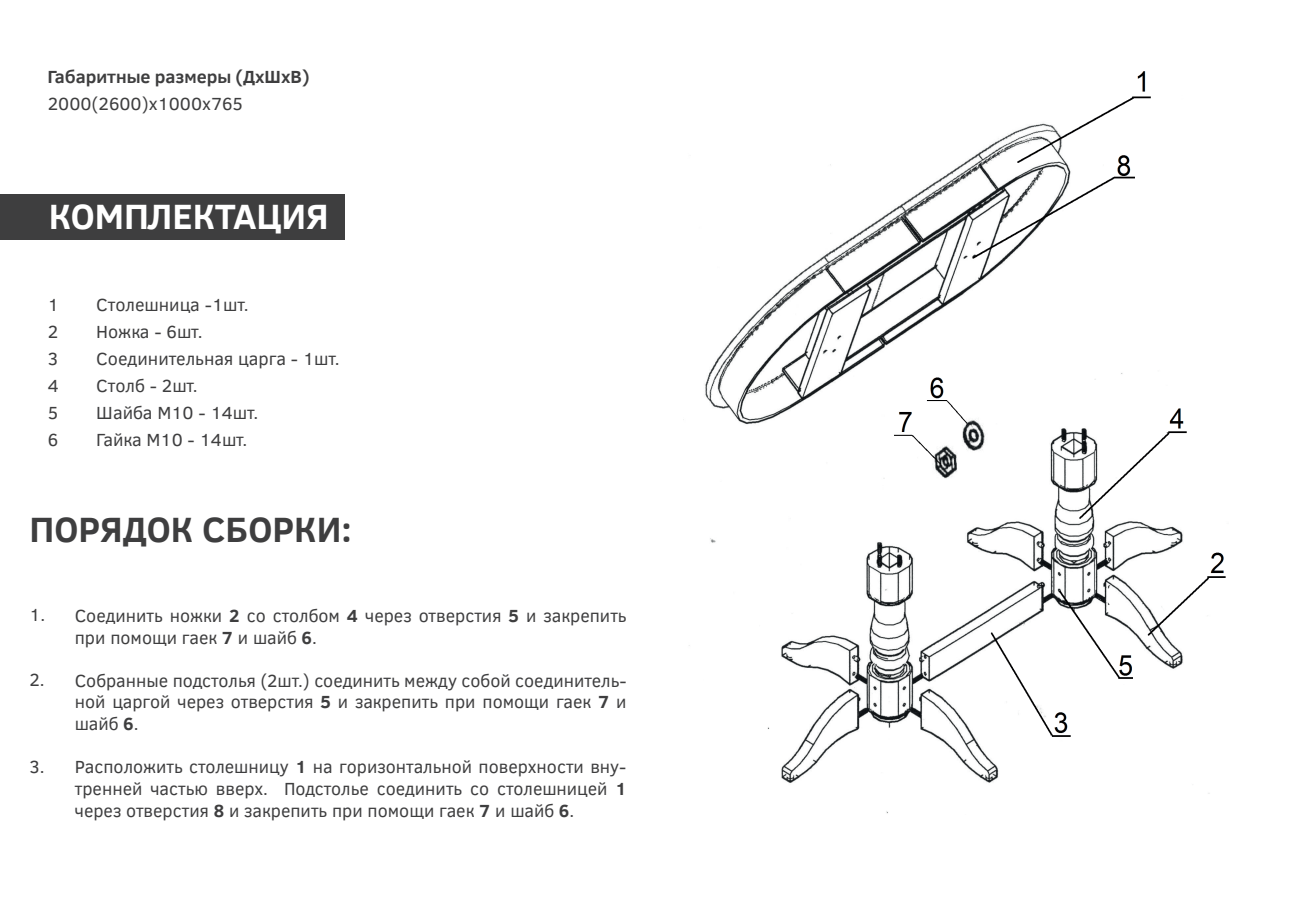
<style>
.page{position:relative;width:1289px;height:919px;background:#fff}
.page>*{position:absolute;margin:0;border:0;box-sizing:border-box;transform-origin:0 0}
.t1{font:700 36px "Clear Sans";color:#3e3e3f}
.t2{font:700 36px "Clear Sans";color:#fff}
.t3{font:18px/27px "Clear Sans";color:#3e3e3f;text-align:justify}
.t4{font:700 18px "Clear Sans";color:#3e3e3f}
.s1{font-weight:700}
</style>
<div class="page">
<div style="left:0;top:194px;width:345px;height:45px;background:#3e3e3f"></div>
<img style="left:683px;top:71px;width:543px;height:743px">
<p class="t4" style="left:48px;top:64px;width:263px">Габаритные размеры (ДхШхВ)</p>
<p class="t3" style="left:48px;top:91px;width:197px">2000(2600)х1000х765</p>
<h1 class="t2" style="left:49px;top:190px;width:281px">КОМПЛЕКТАЦИЯ</h1>
<p class="t3" style="left:48px;top:291px;width:13px">1<br>2<br>3<br>4<br>5<br>6</p>
<p class="t3" style="left:96px;top:291px;width:245px;text-align:left">Столешница -1шт.<br>Ножка - 6шт.<br>Соединительная царга - 1шт.<br>Столб - 2шт.<br>Шайба М10 - 14шт.<br>Гайка М10 - 14шт.</p>
<h1 class="t1" style="left:30px;top:503px;width:324px">ПОРЯДОК СБОРКИ:</h1>
<p class="t3" style="left:30px;top:601px;width:17px">1.</p>
<p class="t3" style="left:30px;top:666px;width:17px">2.</p>
<p class="t3" style="left:30px;top:752px;width:17px">3.</p>
<p class="t3" style="left:75px;top:604px;width:553px;line-height:21.6px">Соединить ножки <span class="s1">2</span> со столбом <span class="s1">4</span> через отверстия <span class="s1">5</span> и закрепить при помощи гаек <span class="s1">7</span> и шайб <span class="s1">6</span>.</p>
<p class="t3" style="left:75px;top:669px;width:553px;line-height:21.6px">Собранные подстолья (2шт.) соединить между собой соединитель&shy;ной царгой через отверстия <span class="s1">5</span> и закрепить при помощи гаек <span class="s1">7</span> и шайб <span class="s1">6</span>.</p>
<p class="t3" style="left:75px;top:756px;width:553px;line-height:21.6px">Расположить столешницу <span class="s1">1</span> на горизонтальной поверхности вну&shy;тренней частью вверх. Подстолье соединить со столешницей <span class="s1">1 </span>через отверстия <span class="s1">8</span> и закрепить при помощи гаек <span class="s1">7</span> и шайб <span class="s1">6</span>.</p>
</div>
